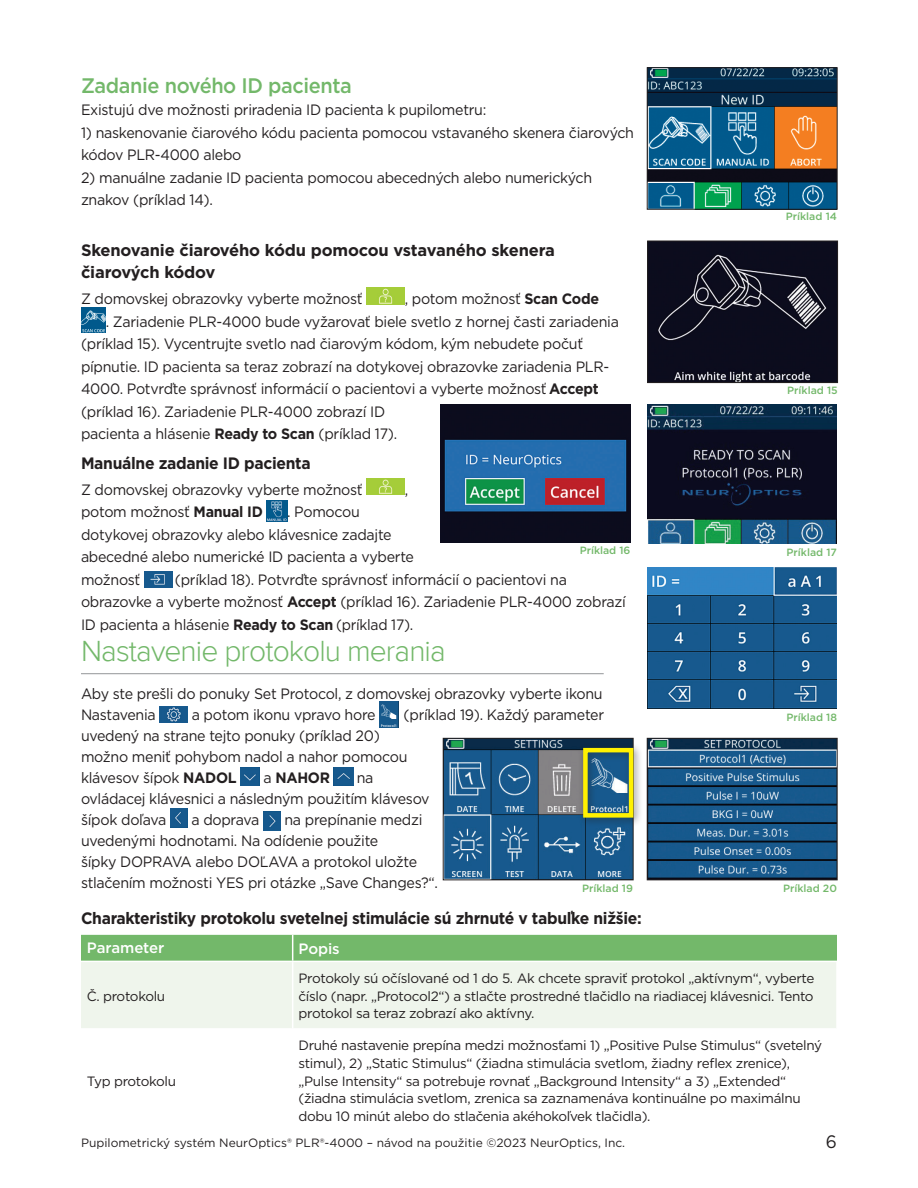
<style>
.page{position:relative;width:918px;height:1188px;background:#fff}
.page>*{position:absolute;margin:0;border:0;box-sizing:border-box;transform-origin:0 0}
.t1{font:300 30px "Proxima Nova";letter-spacing:-.03em;color:#73b86a}
.t2{font:500 21px "Gotham";letter-spacing:-.02em;color:#73b86a;scale:.95 1}
.t3{font:18px "Gotham";color:#231f20;scale:.95 1}
.t4{font:700 16.5px "Gotham";letter-spacing:-.02em;color:#231f20;scale:.95 1}
.t5{font:700 16.5px/22.5px "Gotham";letter-spacing:-.02em;color:#231f20}
.t6{font:15px/21px "Gotham";letter-spacing:-.02em;color:#231f20;scale:.95 1}
.Bodycopy{font:500 15px "Gotham";letter-spacing:-.01em;color:#fff}
.t7{font:700 15px "Gotham";letter-spacing:-.02em;color:#231f20;scale:.95 1}
.t8{font:13.5px/17.7px "Gotham";letter-spacing:-.025em;color:#231f20;text-align:justify}
.t9{font:12px "Gotham";color:#231f20}
.t10{font:500 10.5px "Gotham";color:#73b86a}
.s1{font-weight:700}
.s2{font-weight:400}
</style>
<div class="page">
<img style="left:366px;top:479px;width:39px;height:16px">
<img style="left:267px;top:501px;width:20px;height:21px">
<img style="left:144px;top:572px;width:29px;height:16px">
<svg style="left:647px;top:67px;width:191px;height:143px"></svg>
<img style="left:441px;top:405px;width:190px;height:137px">
<svg style="left:647px;top:241px;width:191px;height:142px"></svg>
<img style="left:647px;top:404px;width:190px;height:140px">
<img style="left:647px;top:567px;width:190px;height:142px">
<img style="left:159px;top:706px;width:29px;height:17px">
<img style="left:379px;top:701px;width:20px;height:26px">
<img style="left:240px;top:768px;width:20px;height:18px">
<img style="left:334px;top:768px;width:19px;height:18px">
<img style="left:170px;top:808px;width:18px;height:20px">
<img style="left:263px;top:811px;width:18px;height:20px">
<hr style="left:81px;top:673px;width:523px;height:1px;background:#939598">
<svg style="left:647px;top:738px;width:191px;height:142px"></svg>
<svg style="left:443px;top:738px;width:191px;height:142px"></svg>
<img style="left:366px;top:288px;width:39px;height:16px">
<img style="left:81px;top:308px;width:25px;height:25px">
<div style="left:81px;top:962px;width:755px;height:66px;background:#eff5ec"></div>
<div style="left:81px;top:935px;width:756px;height:26px;background:#73b86a"></div>
<hr style="left:292px;top:962px;width:1px;height:66px;background:#fff">
<div style="left:578px;top:742px;width:66px;height:86px;background:#231f20;opacity:.52"></div>
<div style="left:583px;top:748px;width:50px;height:70px;border:4px solid #fff101"></div>
<p class="t2" style="left:81px;top:72px;width:287px">Zadanie nového ID pacienta</p>
<p class="t6" style="left:81px;top:99px;width:428px">Existujú dve možnosti priradenia ID pacienta k pupilometru:</p>
<p class="t6" style="left:81px;top:121px;width:584px;line-height:22.5px">1) naskenovanie čiarového kódu pacienta pomocou vstavaného skenera čiarových kódov PLR-4000 alebo</p>
<p class="t6" style="left:81px;top:166px;width:540px;line-height:22.5px">2) manuálne zadanie ID pacienta pomocou abecedných alebo numerických znakov (príklad 14).</p>
<p class="t5" style="left:81px;top:239px;width:475px">Skenovanie čiarového kódu pomocou vstavaného skenera čiarových kódov</p>
<p class="t6" style="left:81px;top:288px;width:298px">Z domovskej obrazovky vyberte možnosť</p>
<p class="t6" style="left:405px;top:288px;width:206px">, potom možnosť <span class="s1">Scan Code</span></p>
<p class="t6" style="left:106px;top:311px;width:542px">. Zariadenie PLR-4000 bude vyžarovať biele svetlo z hornej časti zariadenia</p>
<p class="t6" style="left:81px;top:333px;width:530px">(príklad 15). Vycentrujte svetlo nad čiarovým kódom, kým nebudete počuť</p>
<p class="t6" style="left:81px;top:356px;width:558px">pípnutie. ID pacienta sa teraz zobrazí na dotykovej obrazovke zariadenia PLR-</p>
<p class="t6" style="left:81px;top:378px;width:547px">4000. Potvrďte správnosť informácií o pacientovi a vyberte možnosť <span class="s1">Accept</span></p>
<p class="t6" style="left:81px;top:401px;width:322px">(príklad 16). Zariadenie PLR-4000 zobrazí ID</p>
<p class="t6" style="left:81px;top:423px;width:334px">pacienta a hlásenie <span class="s1">Ready to Scan</span> (príklad 17).</p>
<p class="t10" style="left:786px;top:210px;width:53px">Príklad 14</p>
<p class="t10" style="left:787px;top:384px;width:52px">Príklad 15</p>
<p class="t4" style="left:81px;top:452px;width:243px">Manuálne zadanie ID pacienta</p>
<p class="t6" style="left:81px;top:479px;width:298px">Z domovskej obrazovky vyberte možnosť</p>
<p class="t6" style="left:405px;top:479px;width:5px">,</p>
<p class="t6" style="left:81px;top:501px;width:193px">potom možnosť <span class="s1">Manual ID</span></p>
<p class="t6" style="left:81px;top:501px;width:352px;line-height:22.5px;text-indent:206px">. Pomocou dotykovej obrazovky alebo klávesnice zadajte abecedné alebo numerické ID pacienta a vyberte možnosť</p>
<p class="t10" style="left:580px;top:543px;width:52px">Príklad 16</p>
<p class="t10" style="left:787px;top:545px;width:52px">Príklad 17</p>
<p class="t6" style="left:81px;top:568px;width:575px;line-height:22.5px;text-indent:94px">(príklad 18). Potvrďte správnosť informácií o pacientovi na obrazovke a vyberte možnosť <span class="s1">Accept</span> (príklad 16). Zariadenie PLR-4000 zobrazí<br>ID pacienta a hlásenie <span class="s1">Ready to Scan</span> (príklad 17).</p>
<p class="t1" style="left:81px;top:634px;width:366px">Nastavenie protokolu merania</p>
<p class="t6" style="left:81px;top:682px;width:551px">Aby ste prešli do ponuky Set Protocol, z domovskej obrazovky vyberte ikonu<br>Nastavenia</p>
<p class="t6" style="left:192px;top:703px;width:195px">a potom ikonu vpravo hore</p>
<p class="t6" style="left:404px;top:703px;width:213px">(príklad 19). Každý parameter</p>
<p class="t6" style="left:81px;top:724px;width:345px">uvedený na strane tejto ponuky (príklad 20) možno meniť pohybom nadol a nahor pomocou klávesov šípok <span class="s1">NADOL</span></p>
<p class="t10" style="left:786px;top:710px;width:52px">Príklad 18</p>
<p class="t7" style="left:263px;top:767px;width:72px"><span class="s2">a</span> NAHOR</p>
<p class="t6" style="left:81px;top:766px;width:368px;text-indent:276px">na ovládacej klávesnici a následným použitím klávesov šípok doľava</p>
<p class="t6" style="left:81px;top:808px;width:377px;text-indent:203px">na prepínanie medzi uvedenými hodnotami. Na odídenie použite<br>šípky DOPRAVA alebo DOĽAVA a protokol uložte stlačením možnosti YES pri otázke „Save Changes?“.</p>
<p class="t6" style="left:191px;top:808px;width:73px">a doprava</p>
<p class="t10" style="left:582px;top:881px;width:52px">Príklad 19</p>
<p class="t10" style="left:783px;top:881px;width:55px">Príklad 20</p>
<p class="t4" style="left:81px;top:907px;width:592px">Charakteristiky protokolu svetelnej stimulácie sú zhrnuté v tabuľke nižšie:</p>
<p class="Bodycopy" style="left:87px;top:938px;width:79px">Parameter</p>
<p class="Bodycopy" style="left:299px;top:939px;width:43px">Popis</p>
<p class="t8" style="left:87px;top:987px;width:80px">Č. protokolu</p>
<p class="t8" style="left:299px;top:969px;width:517px">Protokoly sú očíslované od 1 do 5. Ak chcete spraviť protokol „aktívnym“, vyberte číslo (napr. „Protocol2“) a stlačte prostredné tlačidlo na riadiacej klávesnici. Tento protokol sa teraz zobrazí ako aktívny.</p>
<p class="t8" style="left:87px;top:1072px;width:91px">Typ protokolu</p>
<p class="t8" style="left:299px;top:1036px;width:525px;text-align:left">Druhé nastavenie prepína medzi možnosťami 1) „Positive Pulse Stimulus“ (svetelný stimul), 2) „Static Stimulus“ (žiadna stimulácia svetlom, žiadny reflex zrenice), „Pulse Intensity“ sa potrebuje rovnať „Background Intensity“ a 3) „Extended“ (žiadna stimulácia svetlom, zrenica sa zaznamenáva kontinuálne po maximálnu dobu 10 minút alebo do stlačenia akéhokoľvek tlačidla).</p>
<p class="t9" style="left:81px;top:1135px;width:546px">Pupilometrický systém NeurOptics® PLR®-4000 – návod na použitie ©2023 NeurOptics, Inc.</p>
<p class="t3" style="left:826px;top:1130px;width:13px">6</p>
</div>
